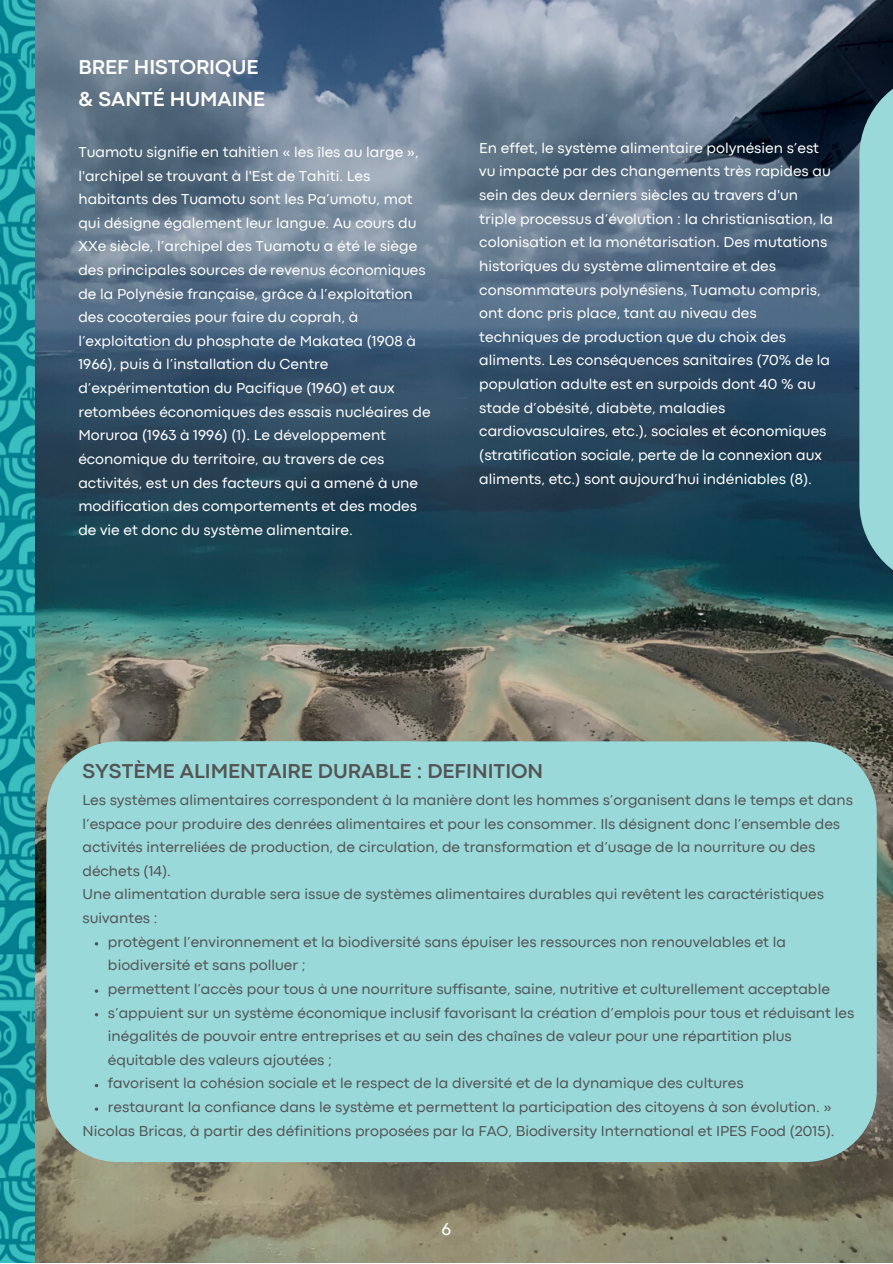
<style>
.page{position:relative;width:893px;height:1264px;background:#fff}
.page>*{position:absolute;margin:0;border:0;box-sizing:border-box;transform-origin:0 0}
.t1{font:700 21px "Codec Pro";color:#545454}
.t2{font:700 21px/32.5px "Codec Pro";color:#fff}
.t3{font:18px "Codec Pro";color:#fff}
.t4{font:15px/23.5px "Codec Pro";color:#fff}
.t5{font:15px/23.5px "Codec Pro";color:#545454}
</style>
<div class="page">
<img style="left:35px;top:0;width:857px;height:1262px">
<img style="left:0;top:0;width:35px;height:1262px">
<div style="left:859px;top:71px;width:33px;height:516px;background:#99d9d9"></div>
<div style="left:442px;top:741px;width:434px;height:420px;background:#99d9d9;border-radius:72px"></div>
<div style="left:155px;top:741px;width:435px;height:420px;background:#99d9d9;border-radius:72px"></div>
<div style="left:46px;top:741px;width:435px;height:420px;background:#99d9d9;border-radius:72px"></div>
<h1 class="t2" style="left:78px;top:52px;width:188px">BREF HISTORIQUE &amp; SANTÉ HUMAINE</h1>
<p class="t4" style="left:78px;top:141px;width:353px">Tuamotu signifie en tahitien « les îles au large », l'archipel se trouvant à l'Est de Tahiti. Les habitants des Tuamotu sont les Pa’umotu, mot qui désigne également leur langue. Au cours du XXe siècle, l’archipel des Tuamotu a été le siège des principales sources de revenus économiques de la Polynésie française, grâce à l’exploitation des cocoteraies pour faire du coprah, à l’exploitation du phosphate de Makatea (1908 à 1966), puis à l’installation du Centre d’expérimentation du Pacifique (1960) et aux retombées économiques des essais nucléaires de Moruroa (1963 à 1996) (1). Le développement économique du territoire, au travers de ces activités, est un des facteurs qui a amené à une modification des comportements et des modes de vie et donc du système alimentaire.</p>
<p class="t4" style="left:479px;top:137px;width:355px">En effet, le système alimentaire polynésien s’est vu impacté par des changements très rapides au sein des deux derniers siècles au travers d'un triple processus d’évolution : la christianisation, la colonisation et la monétarisation. Des mutations historiques du système alimentaire et des consommateurs polynésiens, Tuamotu compris, ont donc pris place, tant au niveau des techniques de production que du choix des aliments. Les conséquences sanitaires (70% de la population adulte est en surpoids dont 40 % au stade d’obésité, diabète, maladies cardiovasculaires, etc.), sociales et économiques (stratification sociale, perte de la connexion aux aliments, etc.) sont aujourd’hui indéniables (8).</p>
<h1 class="t1" style="left:82px;top:763px;width:462px">SYSTÈME ALIMENTAIRE DURABLE : DEFINITION</h1>
<p class="t5" style="left:82px;top:789px;width:772px">Les systèmes alimentaires correspondent à la manière dont les hommes s’organisent dans le temps et dans l’espace pour produire des denrées alimentaires et pour les consommer. Ils désignent donc l’ensemble des activités interreliées de production, de circulation, de transformation et d’usage de la nourriture ou des déchets (14).<br>Une alimentation durable sera issue de systèmes alimentaires durables qui revêtent les caractéristiques suivantes :</p>
<p class="t5" style="left:108px;top:931px;width:747px">protègent l’environnement et la biodiversité sans épuiser les ressources non renouvelables et la biodiversité et sans polluer ;<br>permettent l’accès pour tous à une nourriture suffisante, saine, nutritive et culturellement acceptable s’appuient sur un système économique inclusif favorisant la création d’emplois pour tous et réduisant les inégalités de pouvoir entre entreprises et au sein des chaînes de valeur pour une répartition plus équitable des valeurs ajoutées ;<br>favorisent la cohésion sociale et le respect de la diversité et de la dynamique des cultures<br>restaurant la confiance dans le système et permettent la participation des citoyens à son évolution. »</p>
<p class="t5" style="left:82px;top:1119px;width:753px">Nicolas Bricas, à partir des définitions proposées par la FAO, Biodiversity International et IPES Food (2015).</p>
<p class="t3" style="left:441px;top:1222px;width:11px">6</p>
</div>
